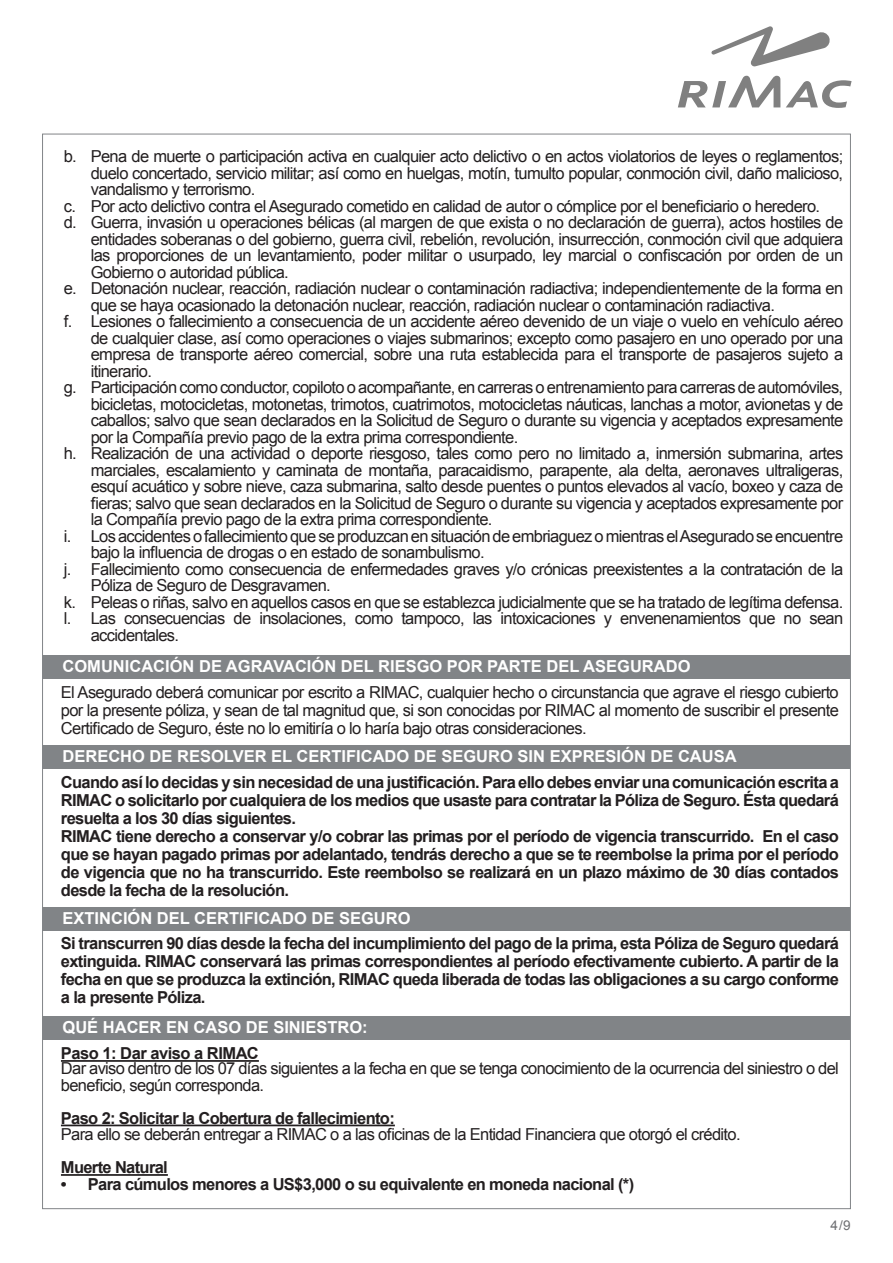
<style>
.page{position:relative;width:893px;height:1263px;background:#fff}
.page>*{position:absolute;margin:0;border:0;box-sizing:border-box;transform-origin:0 0}
.t1{font:16.5px/16.5px "Arial";letter-spacing:-.04em;color:#231f20;text-align:justify}
.t2{font:700 16.5px/18px "Arial";letter-spacing:-.04em;color:#231f20;text-align:justify}
.t3{font:700 16.5px "Arial";color:#fff}
.t4{font:13.5px "Arial";color:#6c6d70}
</style>
<div class="page">
<svg style="left:711px;top:26px;width:119px;height:41px"></svg>
<svg style="left:678px;top:76px;width:174px;height:32px"></svg>
<div style="left:43px;top:745px;width:807px;height:24px;background:#818487"></div>
<div style="left:43px;top:655px;width:807px;height:23px;background:#818487"></div>
<div style="left:43px;top:907px;width:807px;height:23px;background:#818487"></div>
<div style="left:43px;top:1016px;width:807px;height:24px;background:#818487"></div>
<hr style="left:61px;top:1060px;width:198px;height:2px;background:#231f20">
<hr style="left:61px;top:1124px;width:334px;height:2px;background:#231f20">
<hr style="left:61px;top:1174px;width:107px;height:2px;background:#231f20">
<p class="t1" style="left:91px;top:148px;width:754px;text-indent:-27px">b. Pena de muerte o participación activa en cualquier acto delictivo o en actos violatorios de leyes o reglamentos; duelo concertado, servicio militar; así como en huelgas, motín, tumulto popular, conmoción civil, daño malicioso, vandalismo y terrorismo.</p>
<p class="t1" style="left:64px;top:198px;width:758px">c. Por acto delictivo contra el Asegurado cometido en calidad de autor o cómplice por el beneficiario o heredero.</p>
<p class="t1" style="left:91px;top:214px;width:754px;text-indent:-27px">d. Guerra, invasión u operaciones bélicas (al margen de que exista o no declaración de guerra), actos hostiles de entidades soberanas o del gobierno, guerra civil, rebelión, revolución, insurrección, conmoción civil que adquiera las proporciones de un levantamiento, poder militar o usurpado, ley marcial o confiscación por orden de un Gobierno o autoridad pública.</p>
<p class="t1" style="left:91px;top:280px;width:754px;text-indent:-27px">e. Detonación nuclear, reacción, radiación nuclear o contaminación radiactiva; independientemente de la forma en que se haya ocasionado la detonación nuclear, reacción, radiación nuclear o contaminación radiactiva.</p>
<p class="t1" style="left:91px;top:313px;width:754px;text-indent:-27px">f. Lesiones o fallecimiento a consecuencia de un accidente aéreo devenido de un viaje o vuelo en vehículo aéreo de cualquier clase, así como operaciones o viajes submarinos; excepto como pasajero en uno operado por una empresa de transporte aéreo comercial, sobre una ruta establecida para el transporte de pasajeros sujeto a itinerario.</p>
<p class="t1" style="left:91px;top:379px;width:754px;text-indent:-27px">g. Participación como conductor, copiloto o acompañante, en carreras o entrenamiento para carreras de automóviles, bicicletas, motocicletas, motonetas, trimotos, cuatrimotos, motocicletas náuticas, lanchas a motor, avionetas y de caballos; salvo que sean declarados en la Solicitud de Seguro o durante su vigencia y aceptados expresamente por la Compañía previo pago de la extra prima correspondiente.</p>
<p class="t1" style="left:91px;top:445px;width:754px;text-indent:-27px">h. Realización de una actividad o deporte riesgoso, tales como pero no limitado a, inmersión submarina, artes marciales, escalamiento y caminata de montaña, paracaidismo, parapente, ala delta, aeronaves ultraligeras, esquí acuático y sobre nieve, caza submarina, salto desde puentes o puntos elevados al vacío, boxeo y caza de fieras; salvo que sean declarados en la Solicitud de Seguro o durante su vigencia y aceptados expresamente por la Compañía previo pago de la extra prima correspondiente.</p>
<p class="t1" style="left:91px;top:528px;width:754px;text-indent:-27px">i. Los accidentes o fallecimiento que se produzcan en situación de embriaguez o mientras el Asegurado se encuentre bajo la influencia de drogas o en estado de sonambulismo.</p>
<p class="t1" style="left:91px;top:561px;width:754px;text-indent:-27px">j. Fallecimiento como consecuencia de enfermedades graves y/o crónicas preexistentes a la contratación de la<br>Póliza de Seguro de Desgravamen.</p>
<p class="t1" style="left:64px;top:594px;width:781px">k. Peleas o riñas, salvo en aquellos casos en que se establezca judicialmente que se ha tratado de legítima defensa.</p>
<p class="t1" style="left:91px;top:610px;width:754px;text-indent:-27px">l. Las consecuencias de insolaciones, como tampoco, las intoxicaciones y envenenamientos que no sean accidentales.</p>
<p class="t3" style="left:63px;top:655px;width:629px">COMUNICACIÓN DE AGRAVACIÓN DEL RIESGO POR PARTE DEL ASEGURADO</p>
<p class="t1" style="left:61px;top:683px;width:779px;line-height:18px">El Asegurado deberá comunicar por escrito a RIMAC, cualquier hecho o circunstancia que agrave el riesgo cubierto por la presente póliza, y sean de tal magnitud que, si son conocidas por RIMAC al momento de suscribir el presente Certificado de Seguro, éste no lo emitiría o lo haría bajo otras consideraciones.</p>
<p class="t3" style="left:63px;top:745px;width:676px">DERECHO DE RESOLVER EL CERTIFICADO DE SEGURO SIN EXPRESIÓN DE CAUSA</p>
<p class="t2" style="left:61px;top:774px;width:779px">Cuando así lo decidas y sin necesidad de una justificación. Para ello debes enviar una comunicación escrita a RIMAC o solicitarlo por cualquiera de los medios que usaste para contratar la Póliza de Seguro. Ésta quedará resuelta a los 30 días siguientes.</p>
<p class="t2" style="left:61px;top:828px;width:780px">RIMAC tiene derecho a conservar y/o cobrar las primas por el período de vigencia transcurrido. En el caso que se hayan pagado primas por adelantado, tendrás derecho a que se te reembolse la prima por el período de vigencia que no ha transcurrido. Este reembolso se realizará en un plazo máximo de 30 días contados desde la fecha de la resolución.</p>
<p class="t3" style="left:63px;top:907px;width:350px">EXTINCIÓN DEL CERTIFICADO DE SEGURO</p>
<p class="t2" style="left:61px;top:935px;width:780px">Si transcurren 90 días desde la fecha del incumplimiento del pago de la prima, esta Póliza de Seguro quedará extinguida. RIMAC conservará las primas correspondientes al período efectivamente cubierto. A partir de la fecha en que se produzca la extinción, RIMAC queda liberada de todas las obligaciones a su cargo conforme a la presente Póliza.</p>
<p class="t3" style="left:63px;top:1016px;width:307px">QUÉ HACER EN CASO DE SINIESTRO:</p>
<p class="t2" style="left:61px;top:1045px;width:199px">Paso 1: Dar aviso a RIMAC</p>
<p class="t1" style="left:61px;top:1060px;width:779px">Dar aviso dentro de los 07 días siguientes a la fecha en que se tenga conocimiento de la ocurrencia del siniestro o del beneficio, según corresponda.</p>
<p class="t2" style="left:61px;top:1109px;width:335px">Paso 2: Solicitar la Cobertura de fallecimiento:</p>
<p class="t1" style="left:61px;top:1126px;width:681px">Para ello se deberán entregar a RIMAC o a las oficinas de la Entidad Financiera que otorgó el crédito.</p>
<p class="t2" style="left:61px;top:1159px;width:108px">Muerte Natural</p>
<p class="t2" style="left:61px;top:1175px;width:575px">• Para cúmulos menores a US$3,000 o su equivalente en moneda nacional (*)</p>
<p class="t4" style="left:830px;top:1217px;width:22px">4/9</p>
</div>
